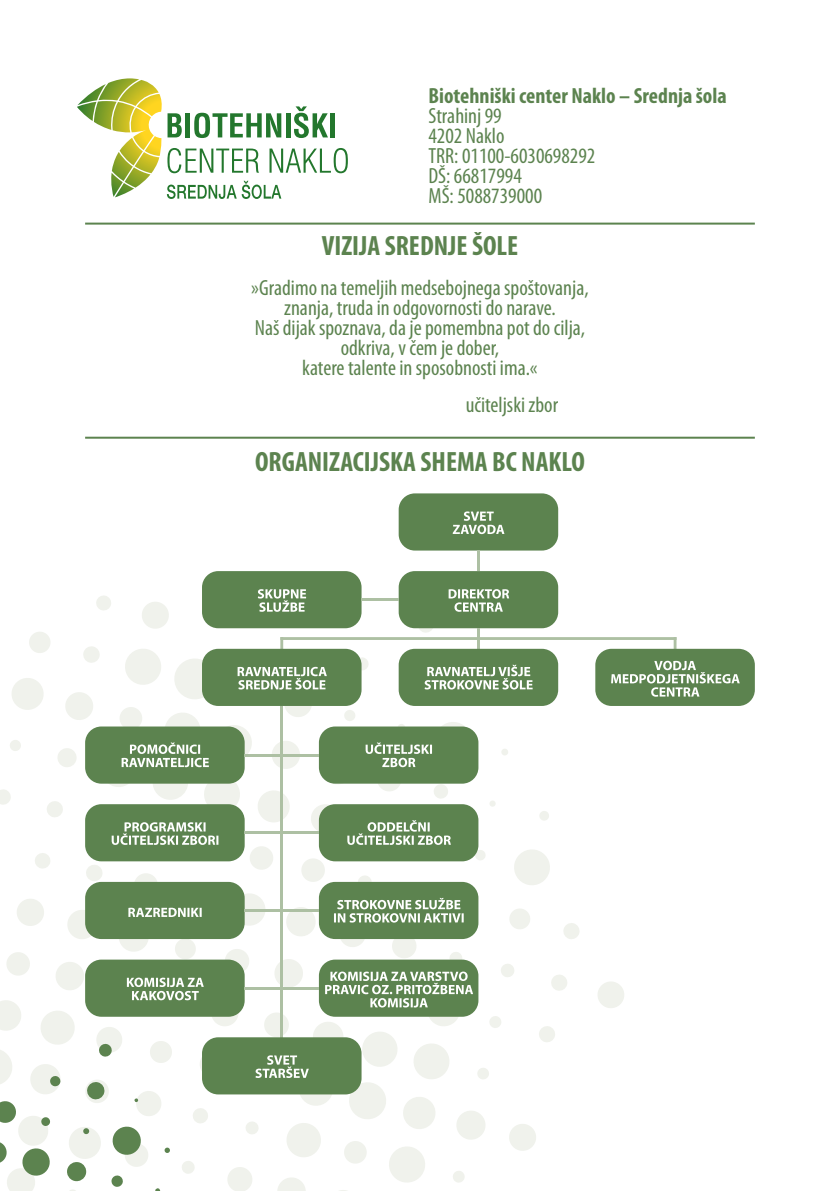
<style>
.page{position:relative;width:840px;height:1191px;background:#fff}
.page>*{position:absolute;margin:0;border:0;box-sizing:border-box;transform-origin:0 0}
.Besedilo{font:700 condensed 28px "Myriad Pro";color:#5c834f}
.Besedilo-2{font:condensed 22px "Myriad Pro";color:#5c834f}
.Besedilo-3{font:700 condensed 22px "Myriad Pro";color:#5c834f}
</style>
<div class="page">
<svg style="left:0;top:595px;width:625px;height:596px"></svg>
<svg style="left:0;top:1026px;width:262px;height:165px"></svg>
<svg style="left:77px;top:78px;width:270px;height:121px"></svg>
<hr style="left:85px;top:223px;width:669px;height:2px;background:#5c834f">
<hr style="left:85px;top:437px;width:669px;height:2px;background:#5c834f">
<hr style="left:280px;top:706px;width:3px;height:331px;background:#adc0a3">
<div style="left:319px;top:726px;width:159px;height:57px;background:#5c834f;border-radius:16px"></div>
<svg style="left:365px;top:742px;width:67px;height:25px"></svg>
<div style="left:398px;top:493px;width:160px;height:57px;background:#5c834f;border-radius:16px"></div>
<svg style="left:452px;top:511px;width:52px;height:23px"></svg>
<div style="left:398px;top:571px;width:160px;height:57px;background:#5c834f;border-radius:16px"></div>
<svg style="left:448px;top:589px;width:61px;height:23px"></svg>
<div style="left:319px;top:959px;width:159px;height:57px;background:#5c834f;border-radius:16px"></div>
<svg style="left:325px;top:971px;width:148px;height:36px"></svg>
<div style="left:202px;top:1037px;width:159px;height:57px;background:#5c834f;border-radius:16px"></div>
<svg style="left:255px;top:1055px;width:53px;height:23px"></svg>
<div style="left:319px;top:804px;width:159px;height:57px;background:#5c834f;border-radius:16px"></div>
<svg style="left:347px;top:820px;width:103px;height:25px"></svg>
<div style="left:319px;top:882px;width:159px;height:57px;background:#5c834f;border-radius:16px"></div>
<svg style="left:334px;top:898px;width:129px;height:24px"></svg>
<div style="left:85px;top:726px;width:159px;height:57px;background:#5c834f;border-radius:16px"></div>
<svg style="left:121px;top:742px;width:88px;height:25px"></svg>
<div style="left:202px;top:571px;width:159px;height:57px;background:#5c834f;border-radius:16px"></div>
<svg style="left:258px;top:589px;width:48px;height:23px"></svg>
<div style="left:85px;top:959px;width:159px;height:57px;background:#5c834f;border-radius:16px"></div>
<svg style="left:127px;top:977px;width:77px;height:23px"></svg>
<div style="left:85px;top:804px;width:159px;height:57px;background:#5c834f;border-radius:16px"></div>
<svg style="left:112px;top:822px;width:106px;height:23px"></svg>
<div style="left:85px;top:882px;width:159px;height:57px;background:#5c834f;border-radius:16px"></div>
<svg style="left:128px;top:907px;width:73px;height:10px"></svg>
<hr style="left:476px;top:628px;width:3px;height:21px;background:#adc0a3">
<hr style="left:476px;top:550px;width:3px;height:21px;background:#adc0a3">
<hr style="left:361px;top:598px;width:37px;height:3px;background:#adc0a3">
<svg style="left:280px;top:637px;width:3px;height:12px"></svg>
<hr style="left:281px;top:637px;width:393px;height:3px;background:#adc0a3">
<svg style="left:673px;top:637px;width:3px;height:12px"></svg>
<hr style="left:244px;top:753px;width:75px;height:3px;background:#adc0a3">
<div style="left:398px;top:649px;width:160px;height:57px;background:#5c834f;border-radius:16px"></div>
<svg style="left:424px;top:665px;width:108px;height:24px"></svg>
<div style="left:202px;top:649px;width:159px;height:57px;background:#5c834f;border-radius:16px"></div>
<svg style="left:237px;top:667px;width:90px;height:22px"></svg>
<div style="left:595px;top:649px;width:159px;height:57px;background:#5c834f;border-radius:16px"></div>
<svg style="left:611px;top:661px;width:128px;height:35px"></svg>
<hr style="left:244px;top:831px;width:75px;height:3px;background:#adc0a3">
<hr style="left:244px;top:909px;width:75px;height:3px;background:#adc0a3">
<hr style="left:244px;top:986px;width:75px;height:3px;background:#adc0a3">
<p class="Besedilo-3" style="left:428px;top:81px;width:299px">Biotehniški center Naklo – Srednja šola</p>
<p class="Besedilo-2" style="left:428px;top:102px;width:75px">Strahinj 99</p>
<p class="Besedilo-2" style="left:428px;top:122px;width:77px">4202 Naklo</p>
<p class="Besedilo-2" style="left:428px;top:142px;width:168px">TRR: 01100-6030698292</p>
<p class="Besedilo-2" style="left:428px;top:162px;width:95px">DŠ: 66817994</p>
<p class="Besedilo-2" style="left:428px;top:182px;width:115px">MŠ: 5088739000</p>
<p class="Besedilo" style="left:321px;top:228px;width:198px">VIZIJA SREDNJE ŠOLE</p>
<p class="Besedilo-2" style="left:251px;top:274px;width:338px">»Gradimo na temeljih medsebojnega spoštovanja,</p>
<p class="Besedilo-2" style="left:284px;top:294px;width:273px">znanja, truda in odgovornosti do narave.</p>
<p class="Besedilo-2" style="left:255px;top:314px;width:332px">Naš dijak spoznava, da je pomembna pot do cilja,</p>
<p class="Besedilo-2" style="left:340px;top:334px;width:160px">odkriva, v čem je dober,</p>
<p class="Besedilo-2" style="left:302px;top:354px;width:237px">katere talente in sposobnosti ima.«</p>
<p class="Besedilo-2" style="left:465px;top:391px;width:94px">učiteljski zbor</p>
<p class="Besedilo" style="left:255px;top:444px;width:331px">ORGANIZACIJSKA SHEMA BC NAKLO</p>
</div>
